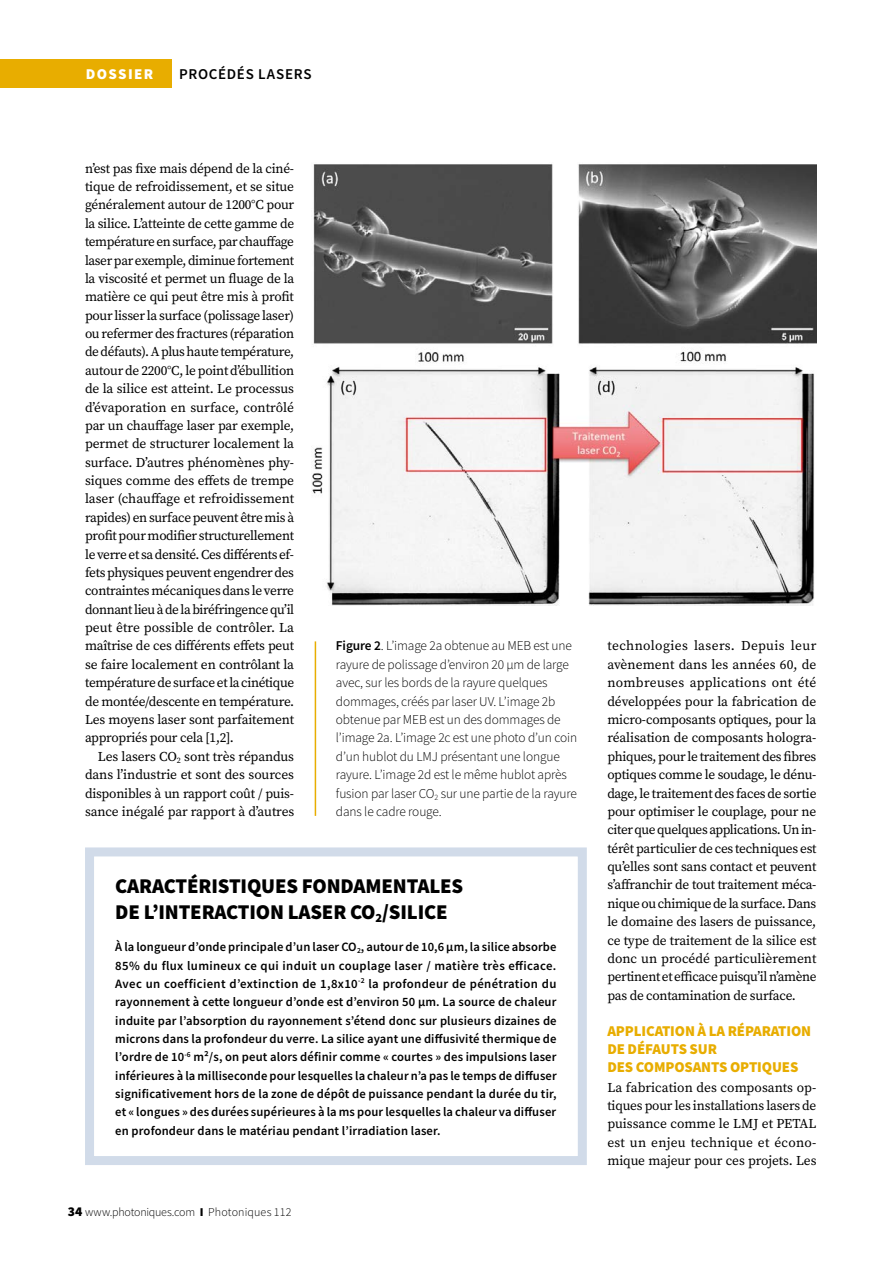
<style>
.page{position:relative;width:893px;height:1263px;background:#fff}
.page>*{position:absolute;margin:0;border:0;box-sizing:border-box;transform-origin:0 0}
.t1{font:900 21px/25.2px "Source Sans Pro";letter-spacing:-.01em;color:#000}
.t2{font:900 15px/18px "Source Sans Pro";letter-spacing:-.01em;color:#e8ad00}
.t3{font:600 15px "Source Sans Pro";color:#000}
.t4{font:900 15px "Source Sans Pro";letter-spacing:.09em;color:#fff}
.t5{font:13.5px/18.3px "Source Serif Pro";letter-spacing:-.015em;color:#000;text-align:justify}
.t6{font:300 13.5px/18.3px "Source Sans Pro";letter-spacing:-.01em;color:#000}
.t7{font:600 12.75px/18.3px "Source Sans Pro";letter-spacing:.01em;color:#000;text-align:justify}
.t8{font:300 12px "Source Sans Pro";color:#000}
.s1{font-weight:600}
.s2{font-weight:900;font-size:13.5px}
.s3{font-weight:900}
</style>
<div class="page">
<div style="left:0;top:60px;width:171px;height:28px;background:#e8ad00"></div>
<img style="left:312px;top:164px;width:504px;height:441px">
<hr style="left:315px;top:641px;width:1px;height:175px;background:#e8ad00">
<div style="left:85px;top:847px;width:502px;height:318px;border:9px solid #d1dbe9"></div>
<p class="t4" style="left:86px;top:64px;width:69px">DOSSIER</p>
<p class="t3" style="left:179px;top:64px;width:13px">Proc</p>
<p class="t3" style="left:218px;top:64px;width:49px">édés lasers</p>
<p class="t5" style="left:85px;top:159px;width:211px">n’est pas fixe mais dépend de la ciné&shy;tique de refroidissement, et se situe généralement autour de 1200°C pour la silice. L’atteinte de cette gamme de température en surface, par chauffage laser par exemple, diminue fortement la viscosité et permet un fluage de la matière ce qui peut être mis à profit pour lisser la surface (polissage laser) ou refermer des fractures (réparation de défauts). A plus haute température, autour de 2200°C, le point d’ébullition de la silice est atteint. Le processus d’évaporation en surface, contrôlé par un chauffage laser par exemple, permet de structurer localement la surface. D’autres phénomènes phy&shy;siques comme des effets de trempe laser (chauffage et refroidissement rapides) en surface peuvent être mis à profit pour modifier structurellement le verre et sa densité. Ces différents ef&shy;fets physiques peuvent engendrer des contraintes mécaniques dans le verre donnant lieu à de la biréfringence qu’il peut être possible de contrôler. La maîtrise de ces différents effets peut se faire localement en contrôlant la température de surface et la cinétique de montée/descente en température.<br>Les moyens laser sont parfaitement appropriés pour cela [1,2].</p>
<p class="t5" style="left:85px;top:747px;width:211px;text-indent:13px">Les lasers CO<sub>2</sub> sont très répandus dans l’industrie et sont des sources disponibles à un rapport coût / puis&shy;sance inégalé par rapport à d’autres</p>
<p class="t6" style="left:336px;top:637px;width:243px"><span class="s1">Figure 2</span>. L’image 2a obtenue au MEB est une rayure de polissage d’environ 20 µm de large avec, sur les bords de la rayure quelques dommages, créés par laser UV. L’image 2b obtenue par MEB est un des dommages de l’image 2a. L’image 2c est une photo d’un coin d’un hublot du LMJ présentant une longue rayure. L’image 2d est le même hublot après fusion par laser CO<sub>2</sub> sur une partie de la rayure dans le cadre rouge.</p>
<h1 class="t1" style="left:115px;top:873px;width:350px">CARACTÉRISTIQUES FONDAMENTALES<br>DE L’INTERACTION LASER CO<sub>2</sub>/SILICE</h1>
<p class="t7" style="left:115px;top:938px;width:443px">À la longueur d’onde principale d’un laser CO<sub>2</sub>, autour de 10,6 µm, la silice absorbe 85% du flux lumineux ce qui induit un couplage laser / matière très efficace.<br>Avec un coefficient d’extinction de 1,8x10<sup>-2</sup> la profondeur de pénétration du rayonnement à cette longueur d’onde est d’environ 50 µm. La source de chaleur induite par l’absorption du rayonnement s’étend donc sur plusieurs dizaines de microns dans la profondeur du verre. La silice ayant une diffusivité thermique de l’ordre de 10<sup>-6</sup> m²/s, on peut alors définir comme « courtes » des impulsions laser inférieures à la milliseconde pour lesquelles la chaleur n’a pas le temps de diffuser significativement hors de la zone de dépôt de puissance pendant la durée du tir, et « longues » des durées supérieures à la ms pour lesquelles la chaleur va diffuser en profondeur dans le matériau pendant l’irradiation laser.</p>
<p class="t8" style="left:68px;top:1205px;width:225px"><span class="s2">34</span> www.photoniques.com <span class="s3">I</span> Photoniques 112</p>
<p class="t5" style="left:607px;top:637px;width:211px">technologies lasers. Depuis leur avènement dans les années 60, de nombreuses applications ont été développées pour la fabrication de micro-composants optiques, pour la réalisation de composants hologra&shy;phiques, pour le traitement des fibres optiques comme le soudage, le dénu&shy;dage, le traitement des faces de sortie pour optimiser le couplage, pour ne citer que quelques applications. Un in&shy;térêt particulier de ces techniques est qu’elles sont sans contact et peuvent s’affranchir de tout traitement méca&shy;nique ou chimique de la surface. Dans le domaine des lasers de puissance, ce type de traitement de la silice est donc un procédé particulièrement pertinent et efficace puisqu’il n’amène pas de contamination de surface.</p>
<p class="t2" style="left:607px;top:1022px;width:205px">APPLICATION À LA RÉPARATION<br>DE DÉFAUTS SUR<br>DES COMPOSANTS OPTIQUES</p>
<p class="t5" style="left:607px;top:1078px;width:211px">La fabrication des composants op&shy;tiques pour les installations lasers de puissance comme le LMJ et PETAL est un enjeu technique et écono&shy;mique majeur pour ces projets. Les</p>
</div>
